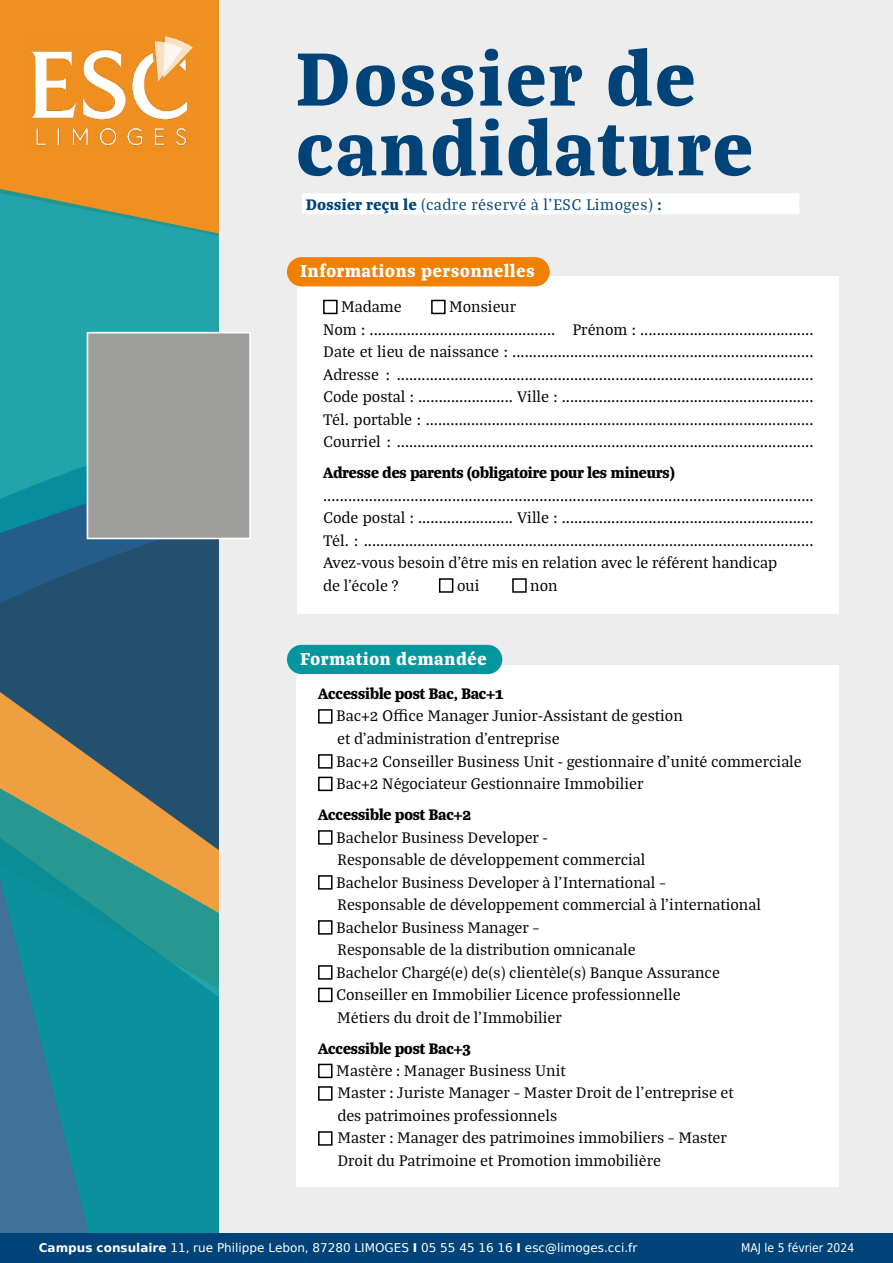
<style>
.page{position:relative;width:893px;height:1263px;background:#ededed}
.page>*{position:absolute;margin:0;border:0;box-sizing:border-box;transform-origin:0 0}
.t1{font:800 81.3px/69.8px "Bagatela";letter-spacing:.05em;color:#004379}
.t2{font:800 18.75px "Bagatela";letter-spacing:.05em;color:#fff}
.t3{font:16.5px/22.5px "Bagatela";color:#000}
.t4{font:800 16.5px "Bagatela";color:#000}
.t5{font:16.5px "Bagatela";letter-spacing:.03em;color:#004379}
.t6{font:12px "DejaVu Sans";color:#fff}
.t7{font:12px "DejaVu Sans Condensed";color:#fff}
.s1{font-weight:800}
.s2{font-weight:700}
</style>
<div class="page">
<svg style="left:0;top:0;width:219px;height:738px;background:#547e73"></svg>
<svg style="left:0;top:738px;width:219px;height:35px;background:#756f5c"></svg>
<svg style="left:0;top:773px;width:219px;height:460px;background:#3b8a8a"></svg>
<svg style="left:171px;top:896px;width:48px;height:337px;background:#149298"></svg>
<img style="left:26px;top:36px;width:172px;height:117px">
<div style="left:87px;top:332px;width:164px;height:207px;background:#9d9d9c;border:2px solid #fff"></div>
<div style="left:298px;top:276px;width:541px;height:338px;background:#fff"></div>
<div style="left:323px;top:300px;width:15px;height:14px;border:2px solid #000"></div>
<div style="left:431px;top:300px;width:15px;height:14px;border:2px solid #000"></div>
<div style="left:439px;top:578px;width:14px;height:15px;border:2px solid #000"></div>
<div style="left:512px;top:578px;width:15px;height:15px;border:2px solid #000"></div>
<div style="left:287px;top:257px;width:263px;height:29px;background:#f08100;border-radius:15px"></div>
<div style="left:297px;top:665px;width:542px;height:522px;background:#fff"></div>
<div style="left:318px;top:709px;width:15px;height:15px;border:2px solid #000"></div>
<div style="left:318px;top:754px;width:15px;height:15px;border:2px solid #000"></div>
<div style="left:318px;top:777px;width:15px;height:14px;border:2px solid #000"></div>
<div style="left:318px;top:830px;width:15px;height:15px;border:2px solid #000"></div>
<div style="left:318px;top:875px;width:15px;height:15px;border:2px solid #000"></div>
<div style="left:318px;top:920px;width:15px;height:15px;border:2px solid #000"></div>
<div style="left:318px;top:965px;width:15px;height:15px;border:2px solid #000"></div>
<div style="left:318px;top:988px;width:15px;height:14px;border:2px solid #000"></div>
<div style="left:318px;top:1064px;width:15px;height:14px;border:2px solid #000"></div>
<div style="left:318px;top:1086px;width:15px;height:15px;border:2px solid #000"></div>
<div style="left:318px;top:1131px;width:15px;height:15px;border:2px solid #000"></div>
<div style="left:287px;top:645px;width:215px;height:29px;background:#02979f;border-radius:15px"></div>
<div style="left:302px;top:193px;width:497px;height:21px;background:#fff"></div>
<div style="left:0;top:1233px;width:893px;height:30px;background:#004379"></div>
<h1 class="t1" style="left:297px;top:40px;width:457px">Dossier de candidature</h1>
<p class="t5" style="left:306px;top:194px;width:357px"><span class="s1">Dossier reçu le</span> (cadre réservé à l’ESC Limoges) <span class="s1">:</span></p>
<p class="t2" style="left:301px;top:258px;width:235px">Informations personnelles</p>
<p class="t3" style="left:341px;top:295px;width:62px">Madame</p>
<p class="t3" style="left:323px;top:295px;width:492px;text-indent:126px">Monsieur<br>Nom : ............................................. Prénom : ..........................................<br>Date et lieu de naissance : .........................................................................<br>Adresse : .....................................................................................................<br>Code postal : ....................... Ville : .............................................................<br>Tél. portable : ..............................................................................................<br>Courriel : .....................................................................................................</p>
<p class="t4" style="left:323px;top:461px;width:353px">Adresse des parents (obligatoire pour les mineurs)</p>
<p class="t3" style="left:323px;top:483px;width:492px">......................................................................................................................<br>Code postal : ....................... Ville : .............................................................<br>Tél. : .............................................................................................................<br>Avez-vous besoin d’être mis en relation avec le référent handicap<br>de l’école ?</p>
<p class="t3" style="left:457px;top:573px;width:24px">oui</p>
<p class="t3" style="left:530px;top:573px;width:29px">non</p>
<p class="t2" style="left:301px;top:646px;width:188px">Formation demandée</p>
<p class="t4" style="left:318px;top:682px;width:187px">Accessible post Bac, Bac+1</p>
<p class="t3" style="left:336px;top:704px;width:467px">Bac+2 Office Manager Junior-Assistant de gestion<br>et d’administration d’entreprise<br>Bac+2 Conseiller Business Unit - gestionnaire d’unité commerciale Bac+2 Négociateur Gestionnaire Immobilier</p>
<p class="t4" style="left:318px;top:803px;width:155px">Accessible post Bac+2</p>
<p class="t3" style="left:336px;top:825px;width:426px">Bachelor Business Developer -<br>Responsable de développement commercial<br>Bachelor Business Developer à l’International –<br>Responsable de développement commercial à l’international Bachelor Business Manager –<br>Responsable de la distribution omnicanale<br>Bachelor Chargé(e) de(s) clientèle(s) Banque Assurance Conseiller en Immobilier Licence professionnelle<br>Métiers du droit de l’Immobilier</p>
<p class="t4" style="left:318px;top:1037px;width:155px">Accessible post Bac+3</p>
<p class="t3" style="left:336px;top:1059px;width:399px">Mastère : Manager Business Unit<br>Master : Juriste Manager – Master Droit de l’entreprise et des patrimoines professionnels<br>Master : Manager des patrimoines immobiliers – Master Droit du Patrimoine et Promotion immobilière</p>
<p class="t6" style="left:39px;top:1238px;width:600px"><span class="s2">Campus consulaire</span> 11, rue Philippe Lebon, 87280 LIMOGES <span class="s2">I</span> 05 55 45 16 16 <span class="s2">I</span> esc@limoges.cci.fr</p>
<p class="t7" style="left:741px;top:1238px;width:114px">MAJ le 5 février 2024</p>
</div>
